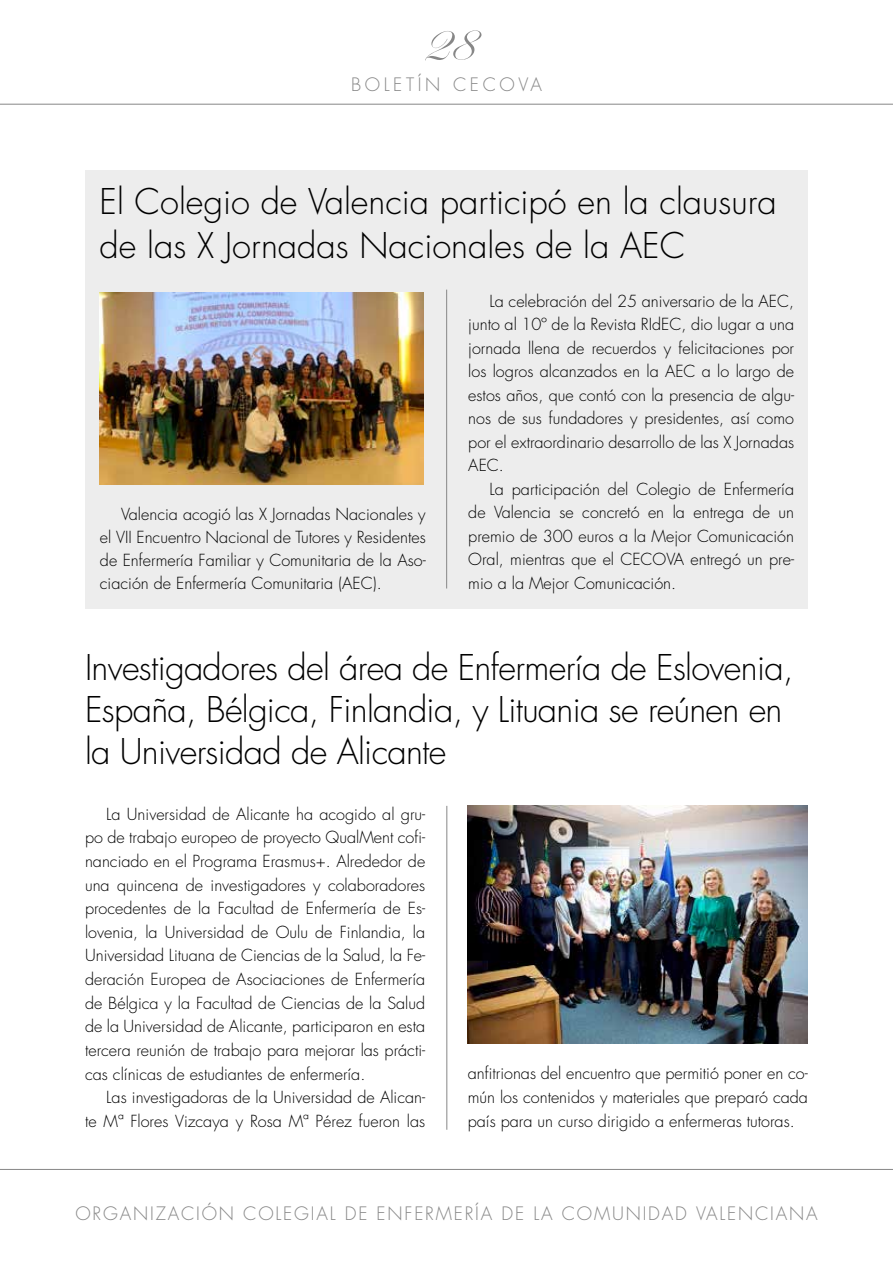
<style>
.page{position:relative;width:893px;height:1263px;background:#fff}
.page>*{position:absolute;margin:0;border:0;box-sizing:border-box;transform-origin:0 0}
.t1{font:54px "Edwardian Script ITC";color:#878787}
.t2{font:300 34.5px/42px "Futura";letter-spacing:-.02em;color:#000}
.t3{font:300 34.5px/43.5px "Futura";color:#000}
.t4{font:300 18px "Futura";letter-spacing:.1em;color:#878787}
.t5{font:300 18px "Futura";letter-spacing:.2em;color:#878787}
.t6{font:300 16.2px/23.7px "Futura";color:#000;text-align:justify}
</style>
<div class="page">
<hr style="left:0;top:104px;width:893px;height:1px;background:#878787">
<hr style="left:0;top:1169px;width:893px;height:1px;background:#878787">
<div style="left:85px;top:170px;width:723px;height:438px;background:#ededed"></div>
<img style="left:100px;top:293px;width:323px;height:192px">
<img style="left:468px;top:806px;width:340px;height:238px">
<hr style="left:447px;top:806px;width:1px;height:324px;background:#878787">
<hr style="left:446px;top:290px;width:1px;height:298px;background:#878787">
<h1 class="t1" style="left:421px;top:13px;width:53px">28</h1>
<p class="t5" style="left:351px;top:73px;width:192px">BOLETÍN CECOVA</p>
<h2 class="t3" style="left:100px;top:181px;width:679px">El Colegio de Valencia participó en la clausura de las X Jornadas Nacionales de la AEC</h2>
<p class="t6" style="left:100px;top:503px;width:327px;line-height:23px;text-indent:21px">Valencia acogió las X Jornadas Nacionales y el VII Encuentro Nacional de Tutores y Residentes de Enfermería Familiar y Comunitaria de la Aso&shy;ciación de Enfermería Comunitaria (AEC).</p>
<p class="t6" style="left:468px;top:289px;width:327px;text-indent:21px">La celebración del 25 aniversario de la AEC, junto al 10º de la Revista RIdEC, dio lugar a una jornada llena de recuerdos y felicitaciones por los logros alcanzados en la AEC a lo largo de estos años, que contó con la presencia de algu&shy;nos de sus fundadores y presidentes, así como por el extraordinario desarrollo de las X Jornadas AEC.</p>
<p class="t6" style="left:468px;top:477px;width:327px;text-indent:21px">La participación del Colegio de Enfermería de Valencia se concretó en la entrega de un premio de 300 euros a la Mejor Comunicación Oral, mientras que el CECOVA entregó un pre&shy;mio a la Mejor Comunicación.</p>
<h2 class="t2" style="left:85px;top:648px;width:710px">Investigadores del área de Enfermería de Eslovenia,<br>España, Bélgica, Finlandia, y Lituania se reúnen en la Universidad de Alicante</h2>
<p class="t6" style="left:85px;top:802px;width:342px;text-indent:21px">La Universidad de Alicante ha acogido al gru&shy;po de trabajo europeo de proyecto QualMent cofi&shy;nanciado en el Programa Erasmus+. Alrededor de una quincena de investigadores y colaboradores procedentes de la Facultad de Enfermería de Es&shy;lovenia, la Universidad de Oulu de Finlandia, la Universidad Lituana de Ciencias de la Salud, la Fe&shy;deración Europea de Asociaciones de Enfermería de Bélgica y la Facultad de Ciencias de la Salud de la Universidad de Alicante, participaron en esta tercera reunión de trabajo para mejorar las prácti&shy;cas clínicas de estudiantes de enfermería.</p>
<p class="t6" style="left:85px;top:1086px;width:342px;text-align:right">Las investigadoras de la Universidad de Alican-<br>te Mª Flores Vizcaya y Rosa Mª Pérez fueron las</p>
<p class="t6" style="left:468px;top:1061px;width:342px">anfitrionas del encuentro que permitió poner en co&shy;mún los contenidos y materiales que preparó cada país para un curso dirigido a enfermeras tutoras.</p>
<p class="t4" style="left:75px;top:1202px;width:744px">ORGANIZACIÓN COLEGIAL DE ENFERMERÍA DE LA COMUNIDAD VALENCIANA</p>
</div>
